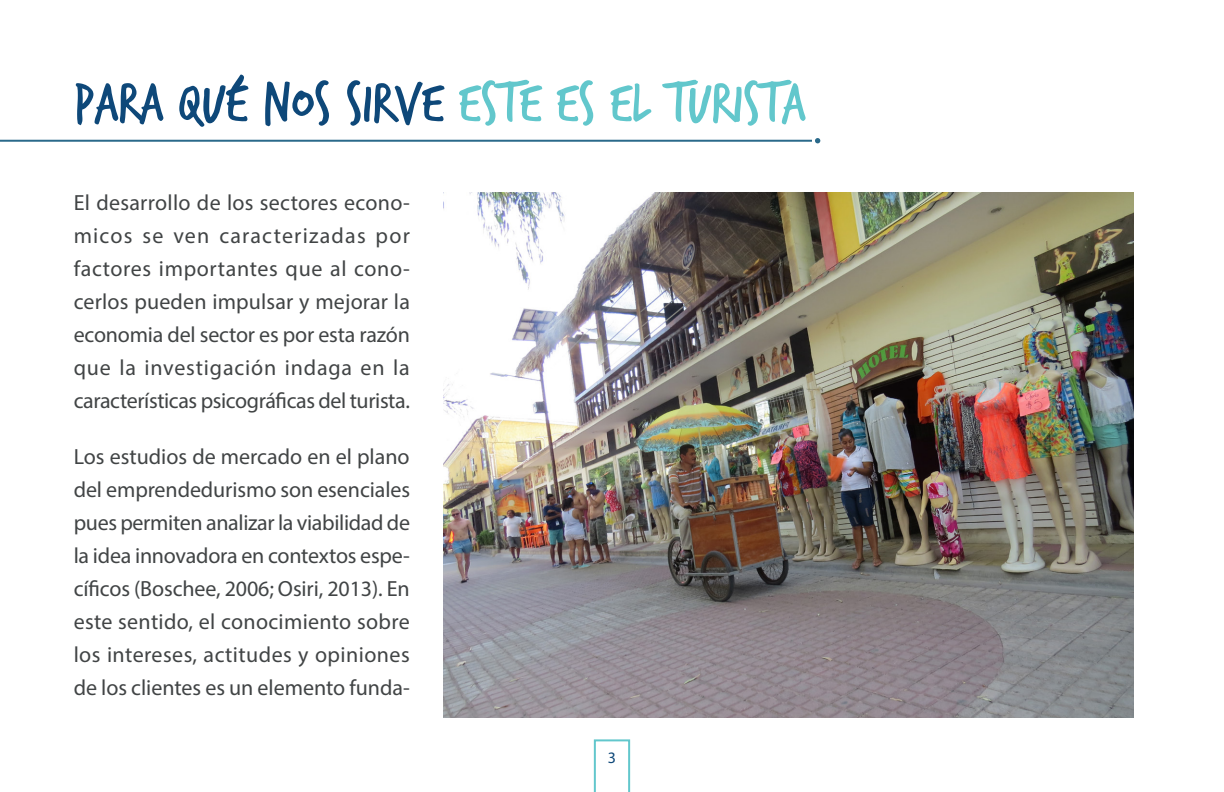
<style>
.page{position:relative;width:1224px;height:792px;background:#fff}
.page>*{position:absolute;margin:0;border:0;box-sizing:border-box;transform-origin:0 0}
.subtemas{font:60px "Trash Hand";color:#0e4879}
.Parrafo_texto{font:22px/33px "Myriad Pro";color:#414445;text-align:justify}
.Parrafo_texto-2{font:16px "Myriad Pro";color:#0e4879}
.s1{color:#62c7cc}
</style>
<div class="page">
<svg style="left:594px;top:739px;width:36px;height:53px"></svg>
<hr style="left:0;top:140px;width:812px;height:2px;background:#2a698a">
<svg style="left:815px;top:138px;width:5px;height:5px"></svg>
<img style="left:444px;top:192px;width:689px;height:525px">
<p class="subtemas" style="left:74px;top:74px;width:733px">PARA QUÉ NOS SIRVE <span class="s1">ESTE ES EL TURISTA</span></p>
<p class="Parrafo_texto" style="left:74px;top:186px;width:338px">El desarrollo de los sectores econo&shy;micos se ven caracterizadas por factores importantes que al cono&shy;cerlos pueden impulsar y mejorar la economia del sector es por esta razón que la investigación indaga en la características psicográficas del turista.</p>
<p class="Parrafo_texto" style="left:74px;top:439px;width:338px">Los estudios de mercado en el plano del emprendedurismo son esenciales pues permiten analizar la viabilidad de la idea innovadora en contextos espe&shy;cíficos (Boschee, 2006; Osiri, 2013). En este sentido, el conocimiento sobre los intereses, actitudes y opiniones de los clientes es un elemento funda-</p>
<p class="Parrafo_texto-2" style="left:608px;top:748px;width:10px">3</p>
</div>
